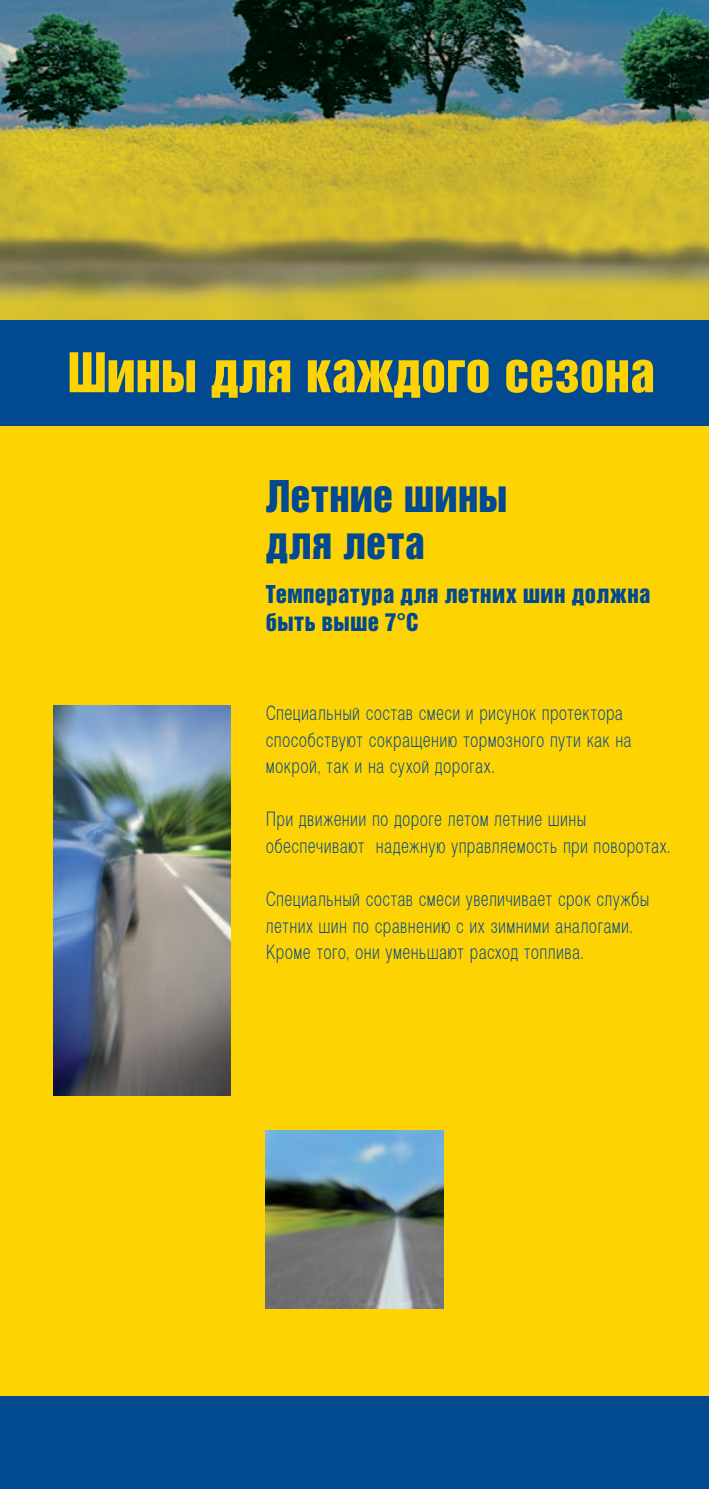
<style>
.page{position:relative;width:709px;height:1489px;background:#fff}
.page>*{position:absolute;margin:0;border:0;box-sizing:border-box;transform-origin:0 0}
.t1{font:50px "Helvetica Inserat Cyr Upright";color:#fed304}
.t2{font:40px/47.5px "Helvetica Inserat Cyr Upright";letter-spacing:.005em;color:#014990}
.t3{font:22.5px/26.5px "Helvetica Condenced";letter-spacing:.015em;color:#014990}
.t4{font:22.5px/27.5px "Helvetica Inserat Cyr Upright";letter-spacing:.025em;color:#014990}
</style>
<div class="page">
<div style="left:0;top:418px;width:709px;height:985px;background:#fed304"></div>
<div style="left:0;top:1396px;width:709px;height:92px;background:#014990"></div>
<div style="left:0;top:319px;width:709px;height:106px;background:#014990"></div>
<img style="left:0;top:0;width:709px;height:319px">
<img style="left:266px;top:1130px;width:177px;height:177px">
<img style="left:53px;top:705px;width:177px;height:390px">
<h1 class="t1" style="left:68px;top:342px;width:588px">Шины для каждого сезона</h1>
<h2 class="t2" style="left:266px;top:472px;width:243px">Летние шины для лета</h2>
<p class="t4" style="left:266px;top:581px;width:386px">Температура для летних шин должна быть выше 7°C</p>
<p class="t3" style="left:266px;top:700px;width:367px">Специальный состав смеси и рисунок протектора способствуют сокращению тормозного пути как на мокрой, так и на сухой дорогах.</p>
<p class="t3" style="left:266px;top:806px;width:406px">При движении по дороге летом летние шины обеспечивают надежную управляемость при поворотах.</p>
<p class="t3" style="left:266px;top:886px;width:385px">Специальный состав смеси увеличивает срок службы летних шин по сравнению с их зимними аналогами.<br>Кроме того, они уменьшают расход топлива.</p>
</div>
